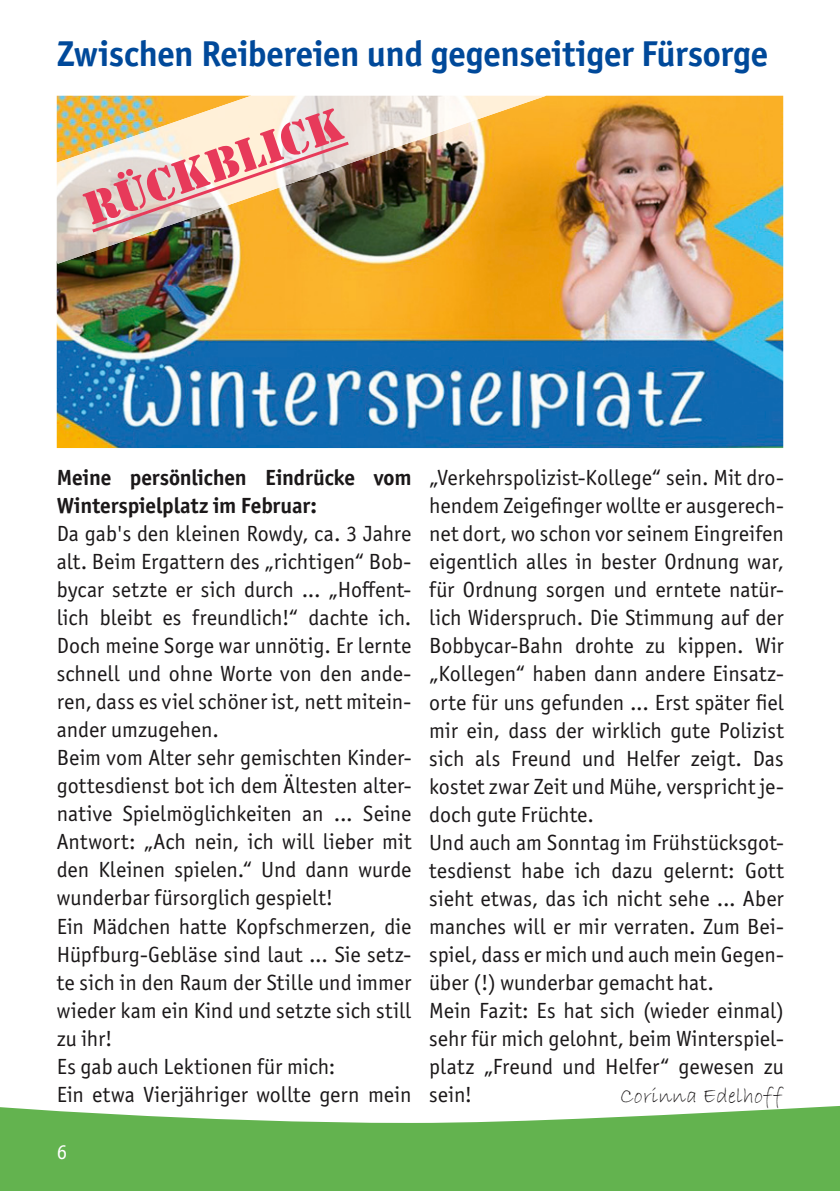
<style>
.page{position:relative;width:840px;height:1191px;background:#fff}
.page>*{position:absolute;margin:0;border:0;box-sizing:border-box;transform-origin:0 0}
.t1{font:48px "Stencil";color:#e73a5a}
.t2{font:700 36px "Officina Sans ITC Pro";letter-spacing:-.01em;color:#00499a}
.t3{font:22px/28px "Officina Sans ITC Pro";color:#1b1819}
.t4{font:700 22px/28px "Officina Sans ITC Pro";letter-spacing:-.005em;color:#1b1819}
.t5{font:22px "Bradley Hand ITC";letter-spacing:.005em;color:#1b1819}
.t6{font:21px "Officina Sans ITC Pro";color:#fff}
</style>
<div class="page">
<svg style="left:0;top:1106px;width:839px;height:85px;background:#76bc65"></svg>
<img style="left:57px;top:96px;width:725px;height:352px">
<img style="left:57px;top:96px;width:488px;height:168px">
<img style="left:92px;top:142px;width:256px;height:90px">
<h2 class="t2" style="left:57px;top:32px;width:712px">Zwischen Reibereien und gegenseitiger Fürsorge</h2>
<h1 class="t1" style="left:77px;top:184px;width:271px;rotate:-19deg">rÜckblick</h1>
<p class="t4" style="left:57px;top:463px;width:356px">Meine persönlichen Eindrücke vom<br>Winterspielplatz im Februar:</p>
<p class="t3" style="left:57px;top:520px;width:356px">Da gab's den kleinen Rowdy, ca. 3 Jahre alt. Beim Ergattern des „richtigen“ Bob&shy;bycar setzte er sich durch ... „Hoffent&shy;lich bleibt es freundlich!“ dachte ich.<br>Doch meine Sorge war unnötig. Er lernte schnell und ohne Worte von den ande&shy;ren, dass es viel schöner ist, nett mitein&shy;ander umzugehen.<br>Beim vom Alter sehr gemischten Kinder&shy;gottesdienst bot ich dem Ältesten alter&shy;native Spielmöglichkeiten an ... Seine Antwort: „Ach nein, ich will lieber mit den Kleinen spielen.“ Und dann wurde wunderbar fürsorglich gespielt!<br>Ein Mädchen hatte Kopfschmerzen, die Hüpfburg-Gebläse sind laut ... Sie setz&shy;te sich in den Raum der Stille und immer wieder kam ein Kind und setzte sich still zu ihr!<br>Es gab auch Lektionen für mich:<br>Ein etwa Vierjähriger wollte gern mein</p>
<p class="t6" style="left:57px;top:1139px;width:12px">6</p>
<p class="t3" style="left:429px;top:464px;width:356px">„Verkehrspolizist-Kollege“ sein. Mit dro&shy;hendem Zeigefinger wollte er ausgerech&shy;net dort, wo schon vor seinem Eingreifen eigentlich alles in bester Ordnung war, für Ordnung sorgen und erntete natür&shy;lich Widerspruch. Die Stimmung auf der Bobbycar-Bahn drohte zu kippen. Wir „Kollegen“ haben dann andere Einsatz&shy;orte für uns gefunden ... Erst später fiel mir ein, dass der wirklich gute Polizist sich als Freund und Helfer zeigt. Das kostet zwar Zeit und Mühe, verspricht je&shy;doch gute Früchte.<br>Und auch am Sonntag im Frühstücksgot&shy;tesdienst habe ich dazu gelernt: Gott sieht etwas, das ich nicht sehe ... Aber manches will er mir verraten. Zum Bei&shy;spiel, dass er mich und auch mein Gegen&shy;über (!) wunderbar gemacht hat.<br>Mein Fazit: Es hat sich (wieder einmal) sehr für mich gelohnt, beim Winterspiel&shy;platz „Freund und Helfer“ gewesen zu sein!</p>
<p class="t5" style="left:619px;top:1082px;width:163px">Corinna Edelhoff</p>
</div>
